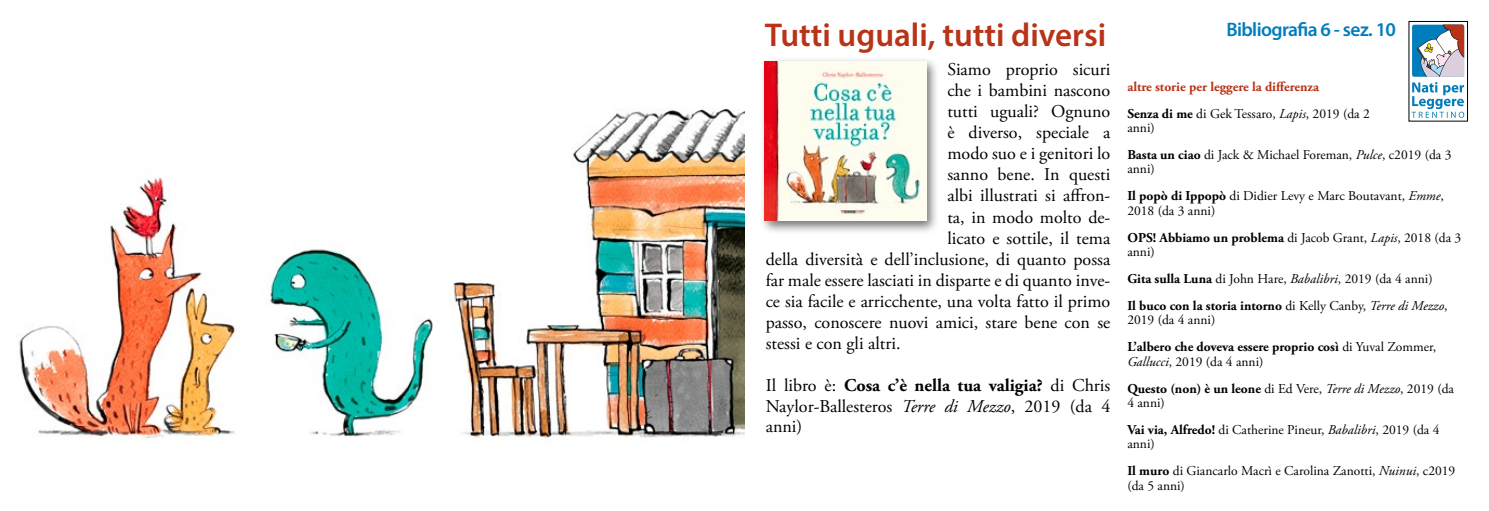
<style>
.page{position:relative;width:1489px;height:511px;background:#fff}
.page>*{position:absolute;margin:0;border:0;box-sizing:border-box;transform-origin:0 0}
.t1{font:600 33px "Myriad Pro";color:#b83318}
.t2{font:600 19.5px "Myriad Pro";letter-spacing:-.03em;color:#007dbd}
.t3{font:18px/20.7px "Adobe Garamond Pro";color:#000;text-align:justify}
.t4{font:13.5px/27px "Adobe Garamond Pro";color:#000}
.t5{font:700 13.5px/27px "Adobe Garamond Pro";color:#b83318}
.t6{font:700 13.5px/27px "Adobe Garamond Pro";color:#000}
.s1{font-weight:700}
.s2{font-style:italic}
.s3{color:#000}
.s4{font-weight:400;color:#000}
.s5{font-weight:400;font-style:italic;color:#000}
.s6{font-weight:400}
</style>
<div class="page">
<img style="left:19px;top:108px;width:725px;height:331px">
<div style="left:759px;top:56px;width:180px;height:178px;background:#000;opacity:.55"></div>
<img style="left:764px;top:61px;width:162px;height:160px">
<svg style="left:1413px;top:24px;width:52px;height:94px"></svg>
<svg style="left:1411px;top:25px;width:52px;height:93px"></svg>
<h1 class="t1" style="left:764px;top:14px;width:343px">Tutti uguali, tutti diversi</h1>
<h3 class="t3" style="left:947px;top:60px;width:164px">Siamo proprio sicuri</h3>
<h3 class="t3" style="left:947px;top:81px;width:164px">che i bambini nascono</h3>
<h3 class="t3" style="left:947px;top:102px;width:164px">tutti uguali? Ognuno</h3>
<h3 class="t3" style="left:947px;top:123px;width:164px">è diverso, speciale a</h3>
<h3 class="t3" style="left:947px;top:144px;width:164px">modo suo e i genitori lo</h3>
<h3 class="t3" style="left:947px;top:165px;width:164px">sanno bene. In questi</h3>
<h3 class="t3" style="left:947px;top:186px;width:164px">albi illustrati si affron-</h3>
<h3 class="t3" style="left:947px;top:207px;width:164px">ta, in modo molto de-</h3>
<h3 class="t3" style="left:947px;top:228px;width:164px">licato e sottile, il tema</h3>
<h3 class="t3" style="left:765px;top:249px;width:346px">della diversità e dell’inclusione, di quanto possa</h3>
<h3 class="t3" style="left:765px;top:270px;width:346px">far male essere lasciati in disparte e di quanto inve-</h3>
<h3 class="t3" style="left:765px;top:291px;width:346px">ce sia facile e arricchente, una volta fatto il primo</h3>
<h3 class="t3" style="left:765px;top:312px;width:346px">passo, conoscere nuovi amici, stare bene con se</h3>
<h3 class="t3" style="left:765px;top:333px;width:136px">stessi e con gli altri.</h3>
<h3 class="t3" style="left:765px;top:375px;width:346px">Il libro è: <span class="s1">Cosa c’è nella tua valigia?</span> di Chris Naylor-Ballesteros <span class="s2">Terre di Mezzo</span>, 2019 (da 4 anni)</h3>
<h2 class="t2" style="left:1226px;top:17px;width:171px">Bibliografia 6 - sez. 10</h2>
<p class="t5" style="left:1127px;top:73px;width:244px">altre storie per leggere la differenza<br><span class="s3">Senza di me</span> <span class="s4">di Gek Tessaro,</span> <span class="s5">Lapis</span><span class="s4">, 2019 (da 2</span></p>
<p class="t4" style="left:1127px;top:115px;width:325px">anni)<br><span class="s1">Basta un ciao</span> di Jack &amp; Michael Foreman, <span class="s2">Pulce</span>, c2019 (da 3</p>
<p class="t4" style="left:1127px;top:156px;width:318px">anni)<br><span class="s1">Il popò di Ippopò</span> di Didier Levy e Marc Boutavant, <span class="s2">Emme</span>,</p>
<p class="t4" style="left:1127px;top:197px;width:335px">2018 (da 3 anni)<br><span class="s1">OPS! Abbiamo un problema</span> di Jacob Grant, <span class="s2">Lapis</span>, 2018 (da 3</p>
<p class="t4" style="left:1127px;top:238px;width:322px">anni)<br><span class="s1">Gita sulla Luna</span> di John Hare, <span class="s2">Babalibri</span>, 2019 (da 4 anni)<br><span class="s1">Il buco con la storia intorno</span> di Kelly Canby, <span class="s2">Terre di Mezzo</span>,</p>
<p class="t6" style="left:1127px;top:306px;width:310px"><span class="s6">2019 (da 4 anni)<br></span>L’albero che doveva essere proprio così <span class="s6">di Yuval Zommer,</span></p>
<p class="t4" style="left:1127px;top:348px;width:328px"><span class="s2">Gallucci</span>, 2019 (da 4 anni)<br><span class="s1">Questo (non) è un leone</span> di Ed Vere, <span class="s2">Terre di Mezzo</span>, 2019 (da</p>
<p class="t4" style="left:1127px;top:389px;width:313px">4 anni)<br><span class="s1">Vai via, Alfredo!</span> di Catherine Pineur, <span class="s2">Babalibri</span>, 2019 (da 4</p>
<p class="t4" style="left:1127px;top:430px;width:329px">anni)<br><span class="s1">Il muro</span> di Giancarlo Macrì e Carolina Zanotti, <span class="s2">Nuinui</span>, c2019</p>
<p class="t4" style="left:1127px;top:472px;width:59px">(da 5 anni)</p>
</div>
